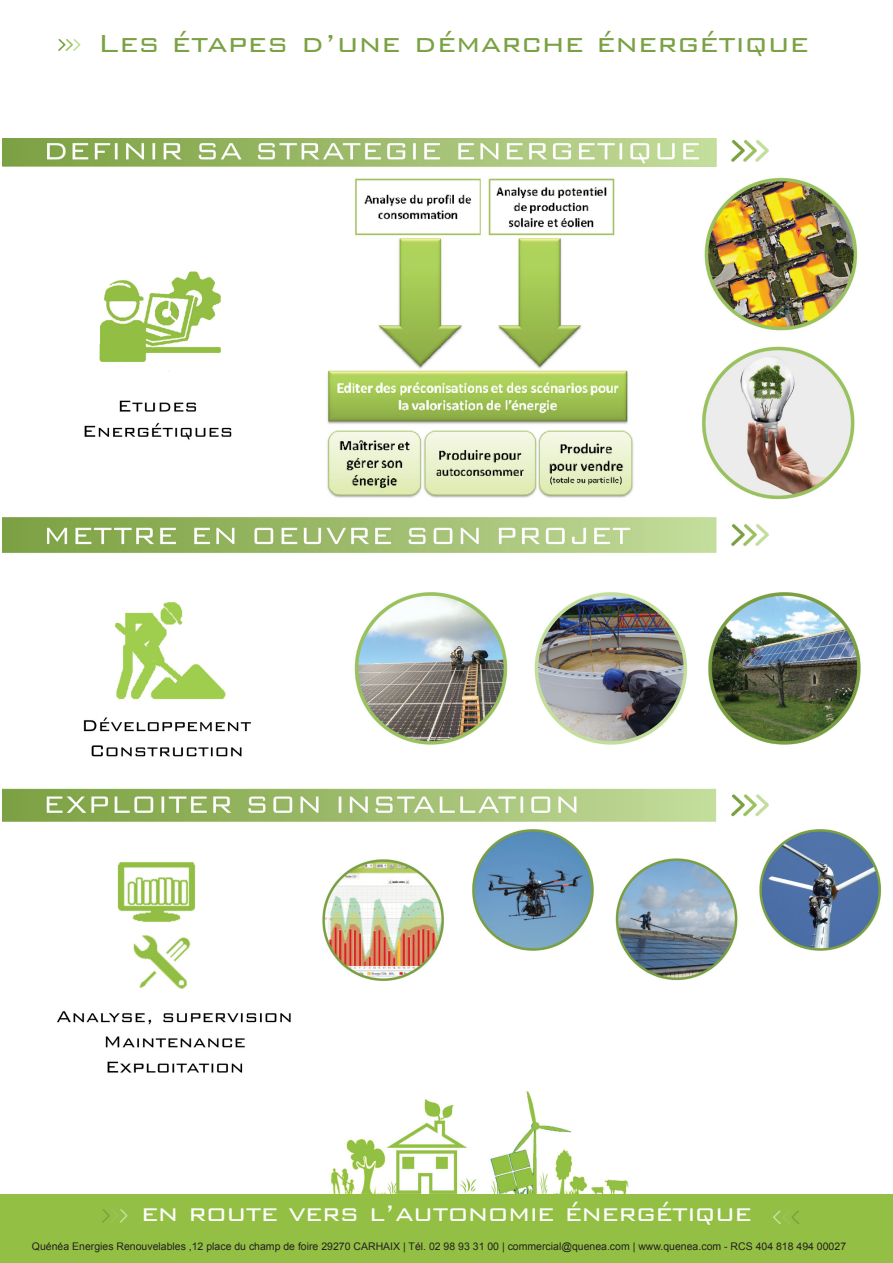
<style>
.page{position:relative;width:893px;height:1263px;background:#fff}
.page>*{position:absolute;margin:0;border:0;box-sizing:border-box;transform-origin:0 0}
.t1{font:300 33px "Bank Gothic BT";color:#7aa143}
.t2{font:300 30px "Bank Gothic BT";letter-spacing:-.02em;color:#fff}
.t3{font:10.5px "Arial";color:#231f20}
</style>
<div class="page">
<div style="left:0;top:1195px;width:893px;height:68px;background:#93c044"></div>
<svg style="left:58px;top:39px;width:23px;height:12px"></svg>
<svg style="left:102px;top:1209px;width:26px;height:14px"></svg>
<svg style="left:773px;top:1210px;width:26px;height:15px"></svg>
<img style="left:2px;top:138px;width:880px;height:935px">
<div style="left:283px;top:973px;width:387px;height:199px;background:#fff;border-radius:50%"></div>
<img style="left:329px;top:1091px;width:300px;height:103px">
<p class="t1" style="left:98px;top:25px;width:713px">Les étapes d’une démarche énergétique</p>
<p class="t2" style="left:141px;top:1197px;width:612px">en route vers l’autonomie énergétique</p>
<p class="t3" style="left:32px;top:1240px;width:816px">Quénéa Energies Renouvelables ,12 place du champ de foire 29270 CARHAIX | Tél. 02 98 93 31 00 | commercial@quenea.com | www.quenea.com - RCS 404 818 494 00027</p>
</div>
